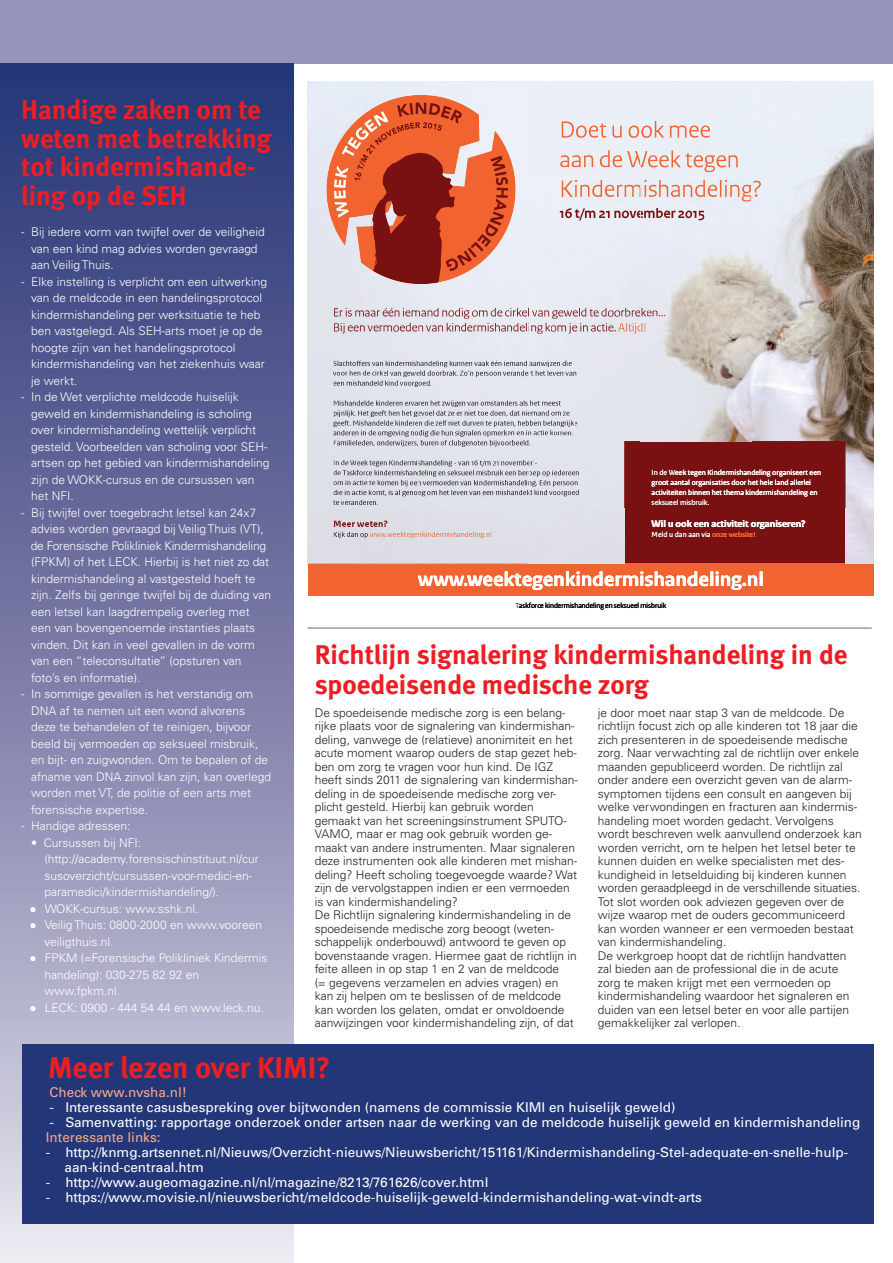
<style>
.page{position:relative;width:893px;height:1263px;background:#fff}
.page>*{position:absolute;margin:0;border:0;box-sizing:border-box;transform-origin:0 0}
.t1{font:700 30px "Meta";color:#ee1d23}
.t2{font:700 27px/28.5px "Meta";color:#ee1d23}
.t3{font:700 20.7px "Rijksoverheid Sans Heading";letter-spacing:.02em;color:#fff}
.t4{font:13.5px/15px "Univers";color:#fff}
.t5{font:13.5px "Univers";color:#f7a78b}
.t6{font:300 12px/13.5px "Univers";color:#231f20}
.t7{font:300 12px/16.5px "Univers";color:#fff}
.t8{font:700 9.9px "Rijksoverheid Sans Text";color:#fff}
.t9{font:7.65px "Rijksoverheid Sans Text";color:#fff}
.t10{font:7.65px "Rijksoverheid Sans Heading";color:#000}
.s1{font-family:"Calibri";font-weight:400}
.s2{color:#f2642f}
</style>
<div class="page">
<div style="left:0;top:0;width:893px;height:64px;background:#9694b9"></div>
<svg style="left:0;top:64px;width:293px;height:1199px;background:#7377a4"></svg>
<div style="left:23px;top:1044px;width:851px;height:179px;background:#233678"></div>
<hr style="left:308px;top:627px;width:564px;height:2px;background:#9694b9">
<div style="left:307px;top:81px;width:567px;height:485px;background:#e8f0f8"></div>
<svg style="left:326px;top:95px;width:190px;height:172px"></svg>
<div style="left:624px;top:441px;width:221px;height:132px;background:#791113"></div>
<div style="left:308px;top:564px;width:566px;height:32px;background:#f2642f"></div>
<img style="left:326px;top:134px;width:18px;height:41px">
<img style="left:442px;top:159px;width:74px;height:16px">
<img style="left:559px;top:120px;width:314px;height:166px">
<img style="left:648px;top:150px;width:91px;height:22px">
<img style="left:650px;top:166px;width:88px;height:6px">
<img style="left:641px;top:151px;width:6px;height:16px">
<img style="left:642px;top:136px;width:68px;height:2px">
<img style="left:308px;top:267px;width:167px;height:19px">
<img style="left:560px;top:208px;width:144px;height:13px">
<img style="left:561px;top:216px;width:143px;height:5px">
<img style="left:561px;top:180px;width:200px;height:22px">
<img style="left:561px;top:195px;width:80px;height:2px">
<img style="left:641px;top:196px;width:111px;height:6px">
<img style="left:752px;top:181px;width:9px;height:18px">
<img style="left:308px;top:286px;width:565px;height:111px">
<img style="left:418px;top:331px;width:112px;height:1px">
<svg style="left:522px;top:308px;width:8px;height:11px"></svg>
<img style="left:419px;top:316px;width:103px;height:3px">
<svg style="left:418px;top:380px;width:13px;height:7px"></svg>
<img style="left:419px;top:365px;width:108px;height:2px">
<img style="left:618px;top:323px;width:23px;height:5px">
<img style="left:618px;top:328px;width:23px;height:6px">
<img style="left:531px;top:329px;width:85px;height:5px">
<img style="left:530px;top:308px;width:111px;height:11px">
<img style="left:534px;top:316px;width:106px;height:3px">
<img style="left:532px;top:375px;width:44px;height:1px">
<img style="left:530px;top:365px;width:42px;height:2px">
<img style="left:647px;top:310px;width:18px;height:1px">
<img style="left:647px;top:311px;width:18px;height:5px">
<svg style="left:641px;top:308px;width:5px;height:26px"></svg>
<img style="left:308px;top:397px;width:333px;height:111px">
<img style="left:419px;top:494px;width:160px;height:3px">
<img style="left:420px;top:485px;width:109px;height:1px">
<img style="left:421px;top:445px;width:107px;height:2px">
<img style="left:507px;top:430px;width:67px;height:5px">
<img style="left:507px;top:433px;width:46px;height:2px">
<img style="left:420px;top:435px;width:87px;height:2px">
<img style="left:531px;top:484px;width:47px;height:3px">
<img style="left:530px;top:474px;width:49px;height:3px">
<svg style="left:530px;top:460px;width:7px;height:7px"></svg>
<svg style="left:554px;top:433px;width:19px;height:2px"></svg>
<svg style="left:574px;top:422px;width:4px;height:4px"></svg>
<img style="left:530px;top:425px;width:44px;height:2px">
<img style="left:530px;top:404px;width:31px;height:2px">
<img style="left:641px;top:397px;width:111px;height:44px">
<img style="left:752px;top:397px;width:121px;height:111px">
<img style="left:307px;top:508px;width:111px;height:57px">
<div style="left:418px;top:508px;width:206px;height:56px;background:#dee0e7"></div>
<h2 class="t2" style="left:21px;top:95px;width:252px">Handige zaken om te weten met betrekking tot kindermishande&shy;ling op de SEH</h2>
<p class="t7" style="left:31px;top:225px;width:235px;text-indent:-10px">- Bij iedere vorm van twijfel over de veiligheid van een kind mag advies worden gevraagd aan Veilig Thuis.</p>
<p class="t7" style="left:31px;top:274px;width:237px;text-indent:-10px">- Elke instelling is verplicht om een uitwerking van de meldcode in een handelingsprotocol kindermishandeling per werksituatie te heb ben vastgelegd. Als SEH-arts moet je op de hoogte zijn van het handelingsprotocol kindermishandeling van het ziekenhuis waar je werkt.</p>
<p class="t7" style="left:31px;top:390px;width:240px;text-indent:-10px">- In de Wet verplichte meldcode huiselijk geweld en kindermishandeling is scholing over kindermishandeling wettelijk verplicht gesteld. Voorbeelden van scholing voor SEH&shy;artsen op het gebied van kindermishandeling zijn de WOKK-cursus en de cursussen van het NFI.</p>
<p class="t7" style="left:31px;top:505px;width:242px;text-indent:-9px">- Bij twijfel over toegebracht letsel kan 24x7 advies worden gevraagd bij Veilig Thuis (VT), de Forensische Polikliniek Kindermishandeling (FPKM) of het LECK. Hierbij is het niet zo dat kindermishandeling al vastgesteld hoeft te zijn. Zelfs bij geringe twijfel bij de duiding van een letsel kan laagdrempelig overleg met een van bovengenoemde instanties plaats vinden. Dit kan in veel gevallen in de vorm van een “teleconsultatie” (opsturen van foto’s en informatie).</p>
<p class="t7" style="left:31px;top:687px;width:241px;text-indent:-10px">- In sommige gevallen is het verstandig om DNA af te nemen uit een wond alvorens deze te behandelen of te reinigen, bijvoor beeld bij vermoeden op seksueel misbruik, en bijt- en zuigwonden. Om te bepalen of de afname van DNA zinvol kan zijn, kan overlegd worden met VT, de politie of een arts met forensische expertise.</p>
<p class="t7" style="left:21px;top:819px;width:111px">- Handige adressen:</p>
<p class="t7" style="left:45px;top:835px;width:216px;text-indent:-13px">• Cursussen bij NFI: (http://academy.forensischinstituut.nl/cur susoverzicht/cursussen-voor-medici-en&shy;paramedici/kindermishandeling/).</p>
<p class="t7" style="left:29px;top:901px;width:170px"><span class="s1">●</span> WOKK-cursus: www.sshk.nl.</p>
<p class="t7" style="left:45px;top:918px;width:219px;text-indent:-15px"><span class="s1">●</span> Veilig Thuis: 0800-2000 en www.vooreen veiligthuis.nl.</p>
<p class="t7" style="left:45px;top:951px;width:224px;text-indent:-15px"><span class="s1">●</span> FPKM (=Forensische Polikliniek Kindermis handeling): 030-275 82 92 en www.fpkm.nl.</p>
<p class="t7" style="left:29px;top:1000px;width:236px"><span class="s1">●</span> LECK: 0900 - 444 54 44 en www.leck.nu.</p>
<p class="t9" style="left:652px;top:470px;width:171px">In de Week tegen Kindermishandeling organiseert een</p>
<p class="t9" style="left:652px;top:490px;width:167px">activiteiten binnen het thema kindermishandeling en</p>
<p class="t9" style="left:652px;top:480px;width:161px">groot aantal organisaties door het hele land allerlei</p>
<p class="t9" style="left:652px;top:500px;width:59px">seksueel misbruik.</p>
<p class="t8" style="left:652px;top:520px;width:156px">Wil u ook een activiteit organiseren?</p>
<p class="t9" style="left:652px;top:532px;width:105px">Meld u dan aan via <span class="s2">onze website!</span></p>
<h3 class="t3" style="left:418px;top:571px;width:347px">www.weektegenkindermishandeling.nl</h3>
<p class="t10" style="left:516px;top:603px;width:152px">Taskforce kindermishandeling en seksueel misbruik</p>
<h2 class="t2" style="left:315px;top:639px;width:534px;line-height:30px">Richtlijn signalering kindermishandeling in de spoedeisende medische zorg</h2>
<p class="t6" style="left:315px;top:707px;width:265px">De spoedeisende medische zorg is een belang&shy;rijke plaats voor de signalering van kindermishan&shy;deling, vanwege de (relatieve) anonimiteit en het acute moment waarop ouders de stap gezet heb&shy;ben om zorg te vragen voor hun kind. De IGZ heeft sinds 2011 de signalering van kindermishan&shy;deling in de spoedeisende medische zorg ver&shy;plicht gesteld. Hierbij kan gebruik worden gemaakt van het screeningsinstrument SPUTO-VAMO, maar er mag ook gebruik worden ge&shy;maakt van andere instrumenten. Maar signaleren deze instrumenten ook alle kinderen met mishan&shy;deling? Heeft scholing toegevoegde waarde? Wat zijn de vervolgstappen indien er een vermoeden is van kindermishandeling?<br>De Richtlijn signalering kindermishandeling in de spoedeisende medische zorg beoogt (weten&shy;schappelijk onderbouwd) antwoord te geven op bovenstaande vragen. Hiermee gaat de richtlijn in feite alleen in op stap 1 en 2 van de meldcode<br>(= gegevens verzamelen en advies vragen) en kan zij helpen om te beslissen of de meldcode kan worden los gelaten, omdat er onvoldoende aanwijzingen voor kindermishandeling zijn, of dat</p>
<p class="t6" style="left:598px;top:707px;width:265px">je door moet naar stap 3 van de meldcode. De richtlijn focust zich op alle kinderen tot 18 jaar die zich presenteren in de spoedeisende medische zorg. Naar verwachting zal de richtlijn over enkele maanden gepubliceerd worden. De richtlijn zal onder andere een overzicht geven van de alarm&shy;symptomen tijdens een consult en aangeven bij welke verwondingen en fracturen aan kindermis&shy;handeling moet worden gedacht. Vervolgens wordt beschreven welk aanvullend onderzoek kan worden verricht, om te helpen het letsel beter te kunnen duiden en welke specialisten met des&shy;kundigheid in letselduiding bij kinderen kunnen worden geraadpleegd in de verschillende situaties.<br>Tot slot worden ook adviezen gegeven over de wijze waarop met de ouders gecommuniceerd kan worden wanneer er een vermoeden bestaat van kindermishandeling.<br>De werkgroep hoopt dat de richtlijn handvatten zal bieden aan de professional die in de acute zorg te maken krijgt met een vermoeden op kindermishandeling waardoor het signaleren en duiden van een letsel beter en voor alle partijen gemakkelijker zal verlopen.</p>
<h1 class="t1" style="left:48px;top:1049px;width:284px">Meer lezen over KIMI?</h1>
<p class="t5" style="left:50px;top:1087px;width:139px">Check www.nvsha.nl!</p>
<p class="t4" style="left:50px;top:1101px;width:627px">- Interessante casusbespreking over bijtwonden (namens de commissie KIMI en huiselijk geweld)</p>
<p class="t4" style="left:50px;top:1116px;width:812px">- Samenvatting: rapportage onderzoek onder artsen naar de werking van de meldcode huiselijk geweld en kindermishandeling</p>
<p class="t5" style="left:46px;top:1132px;width:116px">Interessante links:</p>
<p class="t4" style="left:65px;top:1146px;width:785px;text-indent:-19px">- http://knmg.artsennet.nl/Nieuws/Overzicht-nieuws/Nieuwsbericht/151161/Kindermishandeling-Stel-adequate-en-snelle-hulp&shy;aan-kind-centraal.htm</p>
<p class="t4" style="left:46px;top:1176px;width:444px">- http://www.augeomagazine.nl/nl/magazine/8213/761626/cover.html</p>
<p class="t4" style="left:46px;top:1191px;width:658px">- https://www.movisie.nl/nieuwsbericht/meldcode-huiselijk-geweld-kindermishandeling-wat-vindt-arts</p>
</div>
